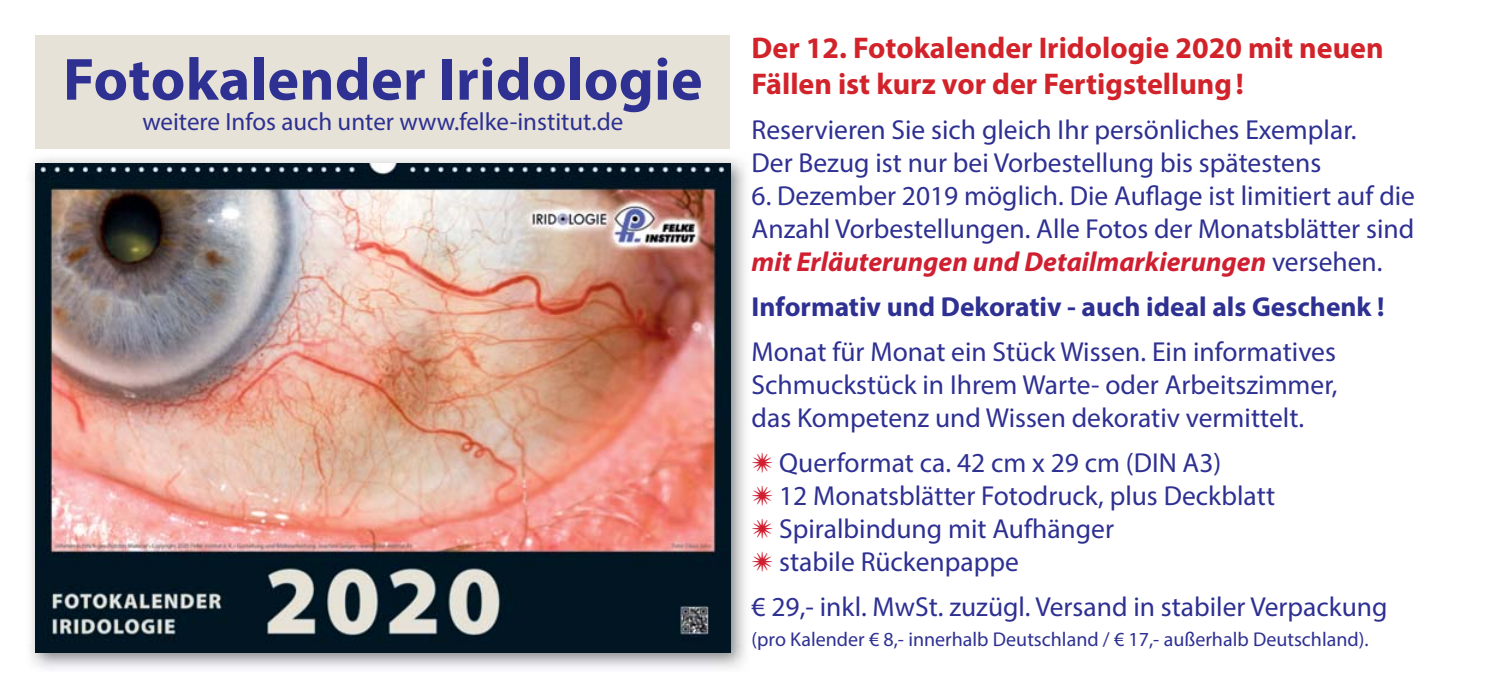
<style>
.page{position:relative;width:1489px;height:695px;background:#fff}
.page>*{position:absolute;margin:0;border:0;box-sizing:border-box;transform-origin:0 0}
.t1{font:700 60px "Myriad Pro";letter-spacing:.005em;color:#2e3092}
.t2{font:700 30px/36px "Myriad Pro";color:#d2232a}
.t3{font:27.5px/33px "Myriad Pro";color:#2e3092}
.t4{font:700 27.5px "Myriad Pro";color:#2e3092}
.t5{font:25px "Myriad Pro";color:#2e3092}
.t6{font:20px "Myriad Pro";color:#2e3092}
.s1{font-weight:700;font-style:italic;color:#cf1f30}
.s2{color:#cf1f30}
</style>
<div class="page">
<div style="left:35px;top:35px;width:695px;height:114px;background:#e6e2d8"></div>
<img style="left:30px;top:158px;width:716px;height:512px">
<img style="left:35px;top:163px;width:695px;height:489px">
<h1 class="t1" style="left:63px;top:57px;width:641px">Fotokalender Iridologie</h1>
<p class="t5" style="left:142px;top:112px;width:482px">weitere Infos auch unter www.felke-institut.de</p>
<p class="t2" style="left:751px;top:33px;width:633px">Der 12. Fotokalender Iridologie 2020 mit neuen<br>Fällen ist kurz vor der Fertigstellung !</p>
<p class="t3" style="left:751px;top:116px;width:606px">Reservieren Sie sich gleich Ihr persönliches Exemplar.<br>Der Bezug ist nur bei Vorbestellung bis spätestens</p>
<p class="t3" style="left:751px;top:182px;width:665px;text-align:justify">6. Dezember 2019 möglich. Die Auflage ist limitiert auf die Anzahl Vorbestellungen. Alle Fotos der Monatsblätter sind <span class="s1">mit Erläuterungen und Detailmarkierungen</span> versehen.</p>
<p class="t4" style="left:751px;top:296px;width:634px">Informativ und Dekorativ - auch ideal als Geschenk !</p>
<p class="t3" style="left:751px;top:338px;width:587px;text-align:justify">Monat für Monat ein Stück Wissen. Ein informatives Schmuckstück in Ihrem Warte- oder Arbeitszimmer, das Kompetenz und Wissen dekorativ vermittelt.</p>
<p class="t3" style="left:751px;top:449px;width:525px"><span class="s2">✹</span> Querformat ca. 42 cm x 29 cm (DIN A3)<br><span class="s2">✹</span> 12 Monatsblätter Fotodruck, plus Deckblatt <span class="s2">✹</span> Spiralbindung mit Aufhänger<br><span class="s2">✹</span> stabile Rückenpappe</p>
<p class="t3" style="left:751px;top:593px;width:637px">€ 29,- inkl. MwSt. zuzügl. Versand in stabiler Verpackung</p>
<p class="t6" style="left:751px;top:632px;width:618px">(pro Kalender € 8,- innerhalb Deutschland / € 17,- außerhalb Deutschland).</p>
</div>
